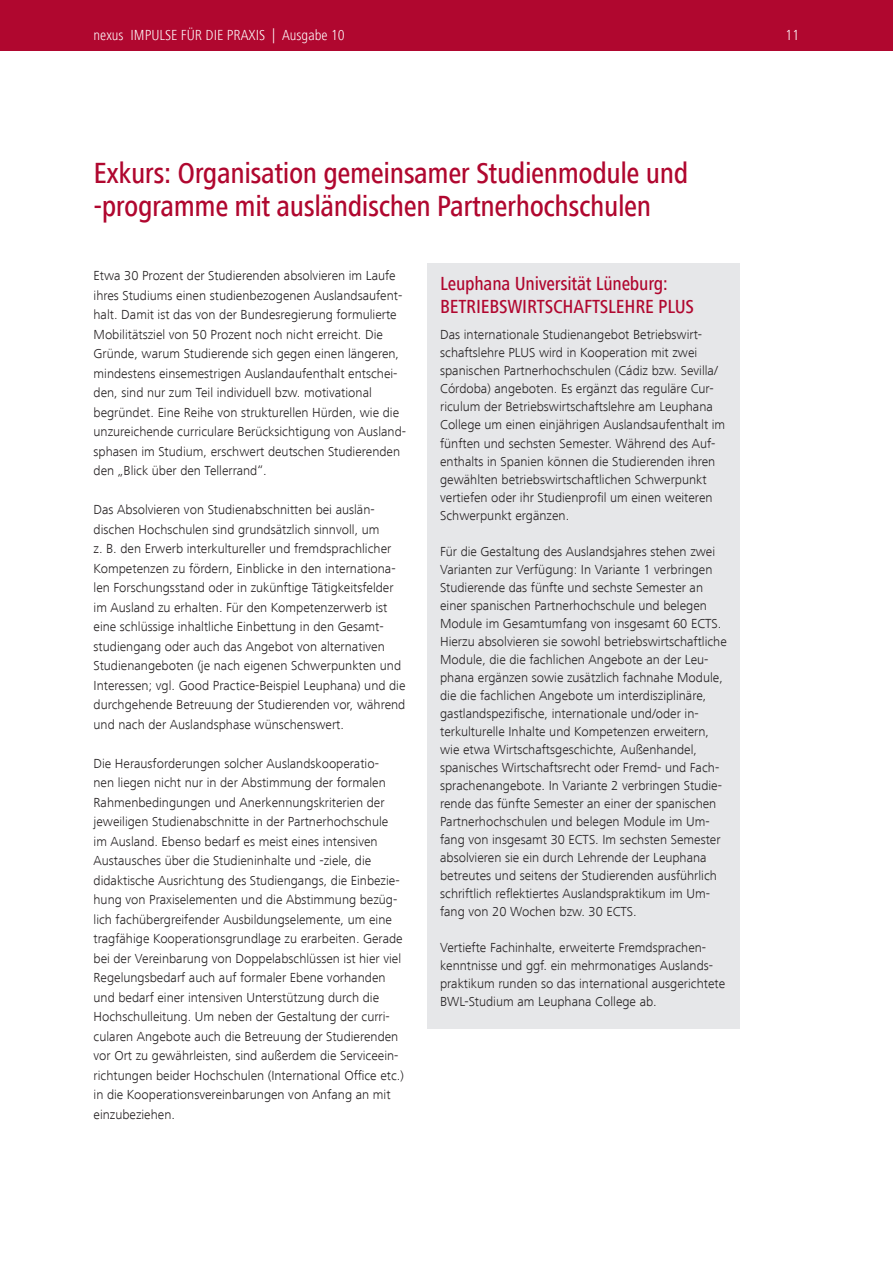
<style>
.page{position:relative;width:893px;height:1263px;background:#fff}
.page>*{position:absolute;margin:0;border:0;box-sizing:border-box;transform-origin:0 0}
.Head_2{font:500 condensed 30px/33px "Frutiger Next LT";letter-spacing:-.015em;color:#b0072f}
.Head_Kasten{font:500 condensed 19.5px/22.5px "Frutiger Next LT";letter-spacing:-.01em;color:#b0072f}
.t1{font:300 condensed 18.75px "Frutiger Next LT";color:#fff}
.t2{font:300 condensed 15px "Frutiger Next LT";color:#fff}
.Copy{font:300 13.5px/19.5px "Frutiger Next LT";color:#231f20}
.Copy_Kasten{font:300 13.5px/18px "Frutiger Next LT";color:#231f20}
</style>
<div class="page">
<div style="left:0;top:0;width:893px;height:51px;background:#b0072f"></div>
<div style="left:427px;top:264px;width:313px;height:765px;background:#e6e7e9"></div>
<h3 class="t1" style="left:95px;top:21px;width:83px">Kapitelname</h3>
<p class="t2" style="left:131px;top:26px;width:216px">IMPULSE FÜR DIE PRAXIS | Ausgabe 10</p>
<h3 class="t1" style="left:782px;top:21px;width:19px">11<sub>11</sub></h3>
<p class="t2" style="left:94px;top:26px;width:32px">nexus</p>
<p class="Head_2" style="left:94px;top:156px;width:596px">Exkurs: Organisation gemeinsamer Studienmodule und -programme mit ausländischen Partnerhochschulen</p>
<p class="Copy" style="left:94px;top:266px;width:314px">Etwa 30 Prozent der Studierenden absolvieren im Laufe ihres Studiums einen studienbezogenen Auslandsaufent&shy;halt. Damit ist das von der Bundesregierung formulierte Mobilitätsziel von 50 Prozent noch nicht erreicht. Die Gründe, warum Studierende sich gegen einen längeren, mindestens einsemestrigen Auslandaufenthalt entschei&shy;den, sind nur zum Teil individuell bzw. motivational begründet. Eine Reihe von strukturellen Hürden, wie die unzureichende curriculare Berücksichtigung von Ausland&shy;sphasen im Studium, erschwert deutschen Studierenden den „Blick über den Tellerrand“.</p>
<p class="Copy" style="left:94px;top:500px;width:313px">Das Absolvieren von Studienabschnitten bei auslän&shy;dischen Hochschulen sind grundsätzlich sinnvoll, um<br>z. B. den Erwerb interkultureller und fremdsprachlicher Kompetenzen zu fördern, Einblicke in den internationa&shy;len Forschungsstand oder in zukünftige Tätigkeitsfelder im Ausland zu erhalten. Für den Kompetenzerwerb ist eine schlüssige inhaltliche Einbettung in den Gesamt&shy;studiengang oder auch das Angebot von alternativen Studienangeboten (je nach eigenen Schwerpunkten und Interessen; vgl. Good Practice-Beispiel Leuphana) und die durchgehende Betreuung der Studierenden vor, während und nach der Auslandsphase wünschenswert.</p>
<p class="Copy" style="left:94px;top:753px;width:312px">Die Herausforderungen solcher Auslandskooperatio-<br>nen liegen nicht nur in der Abstimmung der formalen Rahmenbedingungen und Anerkennungskriterien der jeweiligen Studienabschnitte in der Partnerhochschule im Ausland. Ebenso bedarf es meist eines intensiven Austausches über die Studieninhalte und -ziele, die didaktische Ausrichtung des Studiengangs, die Einbezie&shy;hung von Praxiselementen und die Abstimmung bezüg&shy;lich fachübergreifender Ausbildungselemente, um eine tragfähige Kooperationsgrundlage zu erarbeiten. Gerade bei der Vereinbarung von Doppelabschlüssen ist hier viel Regelungsbedarf auch auf formaler Ebene vorhanden und bedarf einer intensiven Unterstützung durch die Hochschulleitung. Um neben der Gestaltung der curri&shy;cularen Angebote auch die Betreuung der Studierenden vor Ort zu gewährleisten, sind außerdem die Serviceein&shy;richtungen beider Hochschulen (International Office etc.) in die Kooperationsvereinbarungen von Anfang an mit einzubeziehen.</p>
<p class="Head_Kasten" style="left:440px;top:273px;width:256px">Leuphana Universität Lüneburg:<br>BETRIEBSWIRTSCHAFTSLEHRE PLUS</p>
<p class="Copy_Kasten" style="left:440px;top:326px;width:287px">Das internationale Studienangebot Betriebswirt&shy;schaftslehre PLUS wird in Kooperation mit zwei spanischen Partnerhochschulen (Cádiz bzw. Sevilla/ Córdoba) angeboten. Es ergänzt das reguläre Cur&shy;riculum der Betriebswirtschaftslehre am Leuphana College um einen einjährigen Auslandsaufenthalt im fünften und sechsten Semester. Während des Auf&shy;enthalts in Spanien können die Studierenden ihren gewählten betriebswirtschaftlichen Schwerpunkt vertiefen oder ihr Studienprofil um einen weiteren Schwerpunkt ergänzen.</p>
<p class="Copy_Kasten" style="left:440px;top:542px;width:288px">Für die Gestaltung des Auslandsjahres stehen zwei Varianten zur Verfügung: In Variante 1 verbringen Studierende das fünfte und sechste Semester an einer spanischen Partnerhochschule und belegen Module im Gesamtumfang von insgesamt 60 ECTS.<br>Hierzu absolvieren sie sowohl betriebswirtschaftliche Module, die die fachlichen Angebote an der Leu&shy;phana ergänzen sowie zusätzlich fachnahe Module, die die fachlichen Angebote um interdisziplinäre, gastlandspezifische, internationale und/oder in&shy;terkulturelle Inhalte und Kompetenzen erweitern, wie etwa Wirtschaftsgeschichte, Außenhandel, spanisches Wirtschaftsrecht oder Fremd- und Fach&shy;sprachenangebote. In Variante 2 verbringen Studie&shy;rende das fünfte Semester an einer der spanischen Partnerhochschulen und belegen Module im Um&shy;fang von insgesamt 30 ECTS. Im sechsten Semester absolvieren sie ein durch Lehrende der Leuphana betreutes und seitens der Studierenden ausführlich schriftlich reflektiertes Auslandspraktikum im Um&shy;fang von 20 Wochen bzw. 30 ECTS.</p>
<p class="Copy_Kasten" style="left:440px;top:938px;width:287px">Vertiefte Fachinhalte, erweiterte Fremdsprachen&shy;kenntnisse und ggf. ein mehrmonatiges Auslands&shy;praktikum runden so das international ausgerichtete BWL-Studium am Leuphana College ab.</p>
</div>
